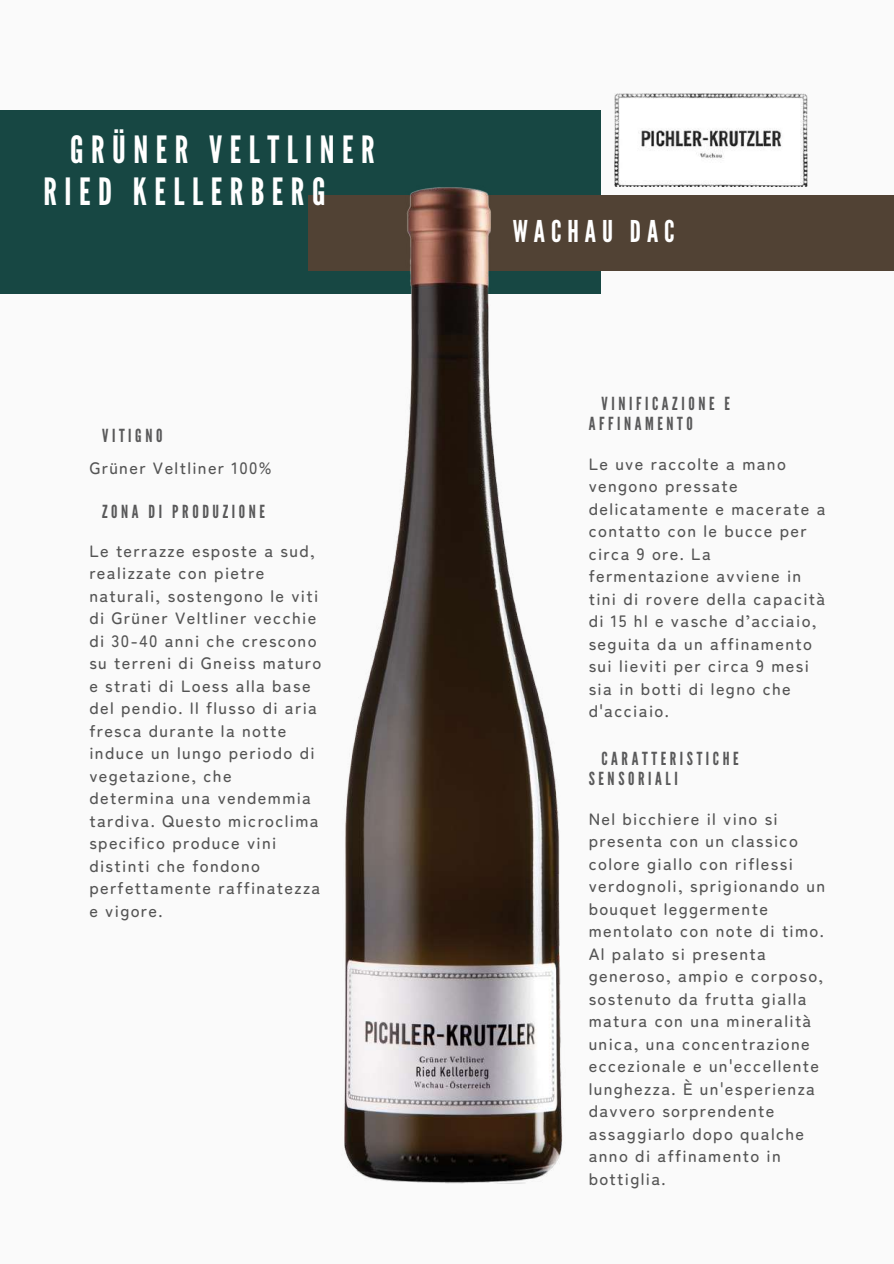
<style>
.page{position:relative;width:894px;height:1264px;background:#fff}
.page>*{position:absolute;margin:0;border:0;box-sizing:border-box;transform-origin:0 0}
.t1{font:37.5px/41.7px "League Gothic";letter-spacing:.2em;color:#fff}
.t2{font:30px "League Gothic";letter-spacing:.2em;color:#fff}
.t3{font:18px/20.2px "League Gothic";letter-spacing:.2em;color:#59595a}
.t4{font:500 16.5px/22.5px "Zen Maru Gothic";letter-spacing:.08em;color:#545454}
</style>
<div class="page">
<div style="left:0;top:0;width:893px;height:1263px;background:#fafafa"></div>
<div style="left:0;top:111px;width:601px;height:183px;background:#174743"></div>
<div style="left:308px;top:195px;width:585px;height:75px;background:#514234"></div>
<img style="left:614px;top:94px;width:192px;height:93px">
<img style="left:335px;top:187px;width:231px;height:996px">
<h1 class="t1" style="left:44px;top:130px;width:332px;text-indent:27px">GRÜNER VELTLINER<br>RIED KELLERBERG</h1>
<p class="t3" style="left:102px;top:426px;width:62px">VITIGNO</p>
<p class="t4" style="left:89px;top:456px;width:184px">Grüner Veltliner 100%</p>
<p class="t3" style="left:102px;top:502px;width:164px">ZONA DI PRODUZIONE</p>
<p class="t4" style="left:89px;top:538px;width:233px">Le terrazze esposte a sud, realizzate con pietre naturali, sostengono le viti di Grüner Veltliner vecchie di 30-40 anni che crescono su terreni di Gneiss maturo e strati di Loess alla base del pendio. Il flusso di aria fresca durante la notte induce un lungo periodo di vegetazione, che<br>determina una vendemmia tardiva. Questo microclima specifico produce vini distinti che fondono perfettamente raffinatezza e vigore.</p>
<h2 class="t2" style="left:512px;top:214px;width:163px">WACHAU DAC</h2>
<p class="t3" style="left:588px;top:394px;width:143px;text-indent:13px">VINIFICAZIONE E<br>AFFINAMENTO</p>
<p class="t4" style="left:588px;top:451px;width:238px">Le uve raccolte a mano vengono pressate delicatamente e macerate a contatto con le bucce per circa 9 ore. La fermentazione avviene in tini di rovere della capacità di 15 hl e vasche d’acciaio, seguita da un affinamento sui lieviti per circa 9 mesi sia in botti di legno che d'acciaio.</p>
<p class="t3" style="left:588px;top:748px;width:151px;text-indent:13px">CARATTERISTICHE<br>SENSORIALI</p>
<p class="t4" style="left:588px;top:806px;width:238px">Nel bicchiere il vino si presenta con un classico colore giallo con riflessi verdognoli, sprigionando un bouquet leggermente mentolato con note di timo.<br>Al palato si presenta generoso, ampio e corposo, sostenuto da frutta gialla matura con una mineralità unica, una concentrazione eccezionale e un'eccellente lunghezza. È un'esperienza davvero sorprendente assaggiarlo dopo qualche anno di affinamento in bottiglia.</p>
</div>
